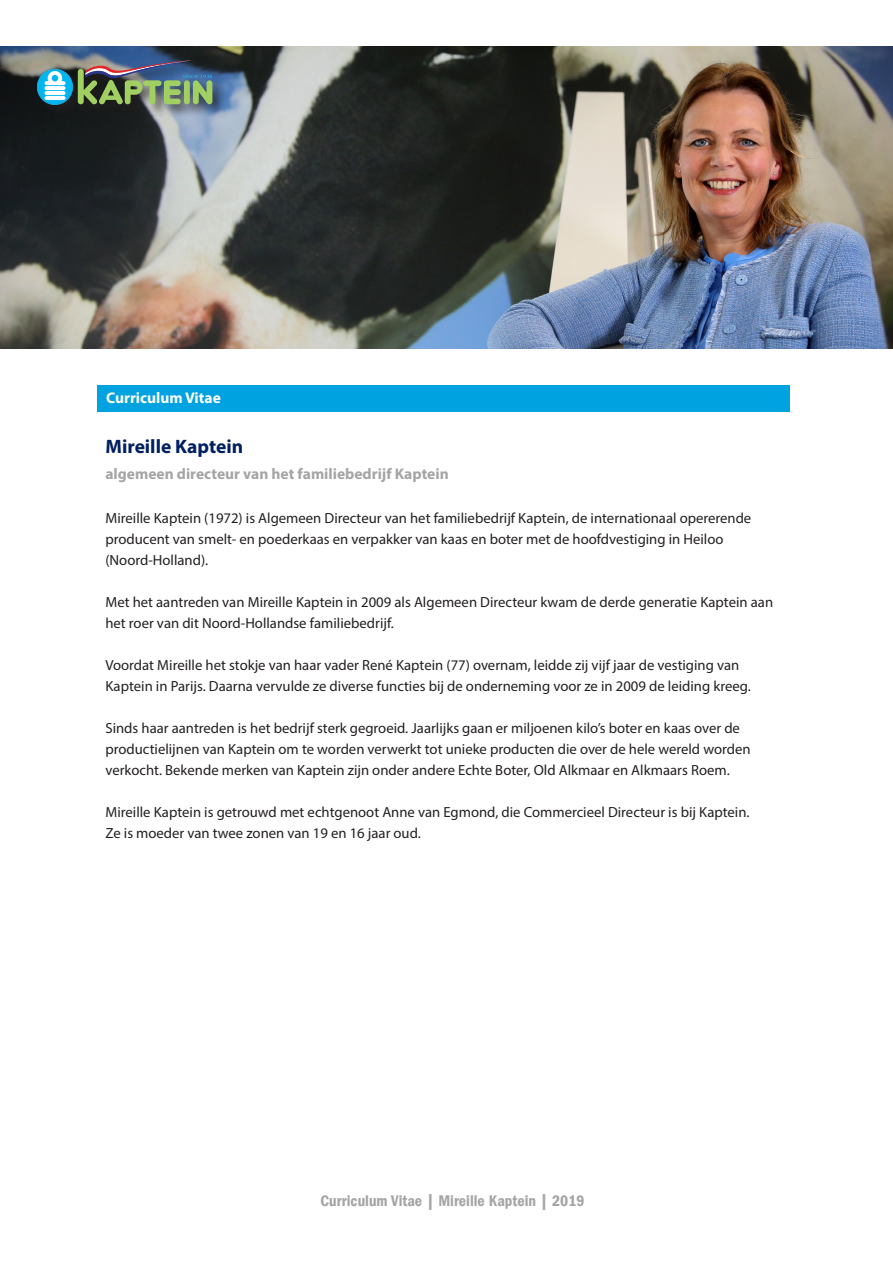
<style>
.page{position:relative;width:893px;height:1263px;background:#fff}
.page>*{position:absolute;margin:0;border:0;box-sizing:border-box;transform-origin:0 0}
.t1{font:700 19.5px "Myriad Pro";color:#002060}
.t2{font:600 condensed 15.9px "Franklin Gothic LT";color:#a5a5a5}
.t3{font:700 15.45px "Myriad Pro";color:#a5a5a5}
.t4{font:700 15.45px "Myriad Pro";color:#fff}
.t5{font:14.7px/21px "Myriad Pro";color:#231f20}
</style>
<div class="page">
<img style="left:0;top:47px;width:893px;height:302px">
<div style="left:98px;top:385px;width:692px;height:26px;background:#00a2df"></div>
<div style="left:35px;top:59px;width:191px;height:60px;background:#231f20;opacity:.75"></div>
<svg style="left:37px;top:69px;width:36px;height:36px"></svg>
<div style="left:37px;top:69px;width:36px;height:36px;border:1px solid #1ea8e0;border-radius:50%"></div>
<svg style="left:45px;top:86px;width:21px;height:4px"></svg>
<hr style="left:45px;top:91px;width:21px;height:4px;background:#fff;border-radius:2px">
<hr style="left:45px;top:96px;width:21px;height:4px;background:#fff;border-radius:2px">
<svg style="left:45px;top:71px;width:21px;height:14px"></svg>
<img style="left:78px;top:60px;width:134px;height:45px">
<p class="t4" style="left:106px;top:387px;width:116px">Curriculum Vitae</p>
<p class="t1" style="left:105px;top:434px;width:139px">Mireille Kaptein</p>
<p class="t3" style="left:105px;top:464px;width:345px">algemeen directeur van het familiebedrijf Kaptein</p>
<p class="t5" style="left:105px;top:508px;width:647px">Mireille Kaptein (1972) is Algemeen Directeur van het familiebedrijf Kaptein, de internationaal opererende</p>
<p class="t5" style="left:105px;top:529px;width:619px">producent van smelt- en poederkaas en verpakker van kaas en boter met de hoofdvestiging in Heiloo (Noord-Holland).</p>
<p class="t5" style="left:105px;top:592px;width:669px">Met het aantreden van Mireille Kaptein in 2009 als Algemeen Directeur kwam de derde generatie Kaptein aan het roer van dit Noord-Hollandse familiebedrijf.</p>
<p class="t5" style="left:105px;top:655px;width:635px">Voordat Mireille het stokje van haar vader René Kaptein (77) overnam, leidde zij vijf jaar de vestiging van</p>
<p class="t5" style="left:105px;top:676px;width:647px">Kaptein in Parijs. Daarna vervulde ze diverse functies bij de onderneming voor ze in 2009 de leiding kreeg.</p>
<p class="t5" style="left:105px;top:718px;width:636px">Sinds haar aantreden is het bedrijf sterk gegroeid. Jaarlijks gaan er miljoenen kilo’s boter en kaas over de</p>
<p class="t5" style="left:105px;top:739px;width:647px">productielijnen van Kaptein om te worden verwerkt tot unieke producten die over de hele wereld worden verkocht. Bekende merken van Kaptein zijn onder andere Echte Boter, Old Alkmaar en Alkmaars Roem.</p>
<p class="t5" style="left:105px;top:802px;width:646px">Mireille Kaptein is getrouwd met echtgenoot Anne van Egmond, die Commercieel Directeur is bij Kaptein.</p>
<p class="t5" style="left:105px;top:823px;width:317px">Ze is moeder van twee zonen van 19 en 16 jaar oud.</p>
<p class="t2" style="left:320px;top:1191px;width:266px">Curriculum Vitae | Mireille Kaptein | 2019</p>
</div>
